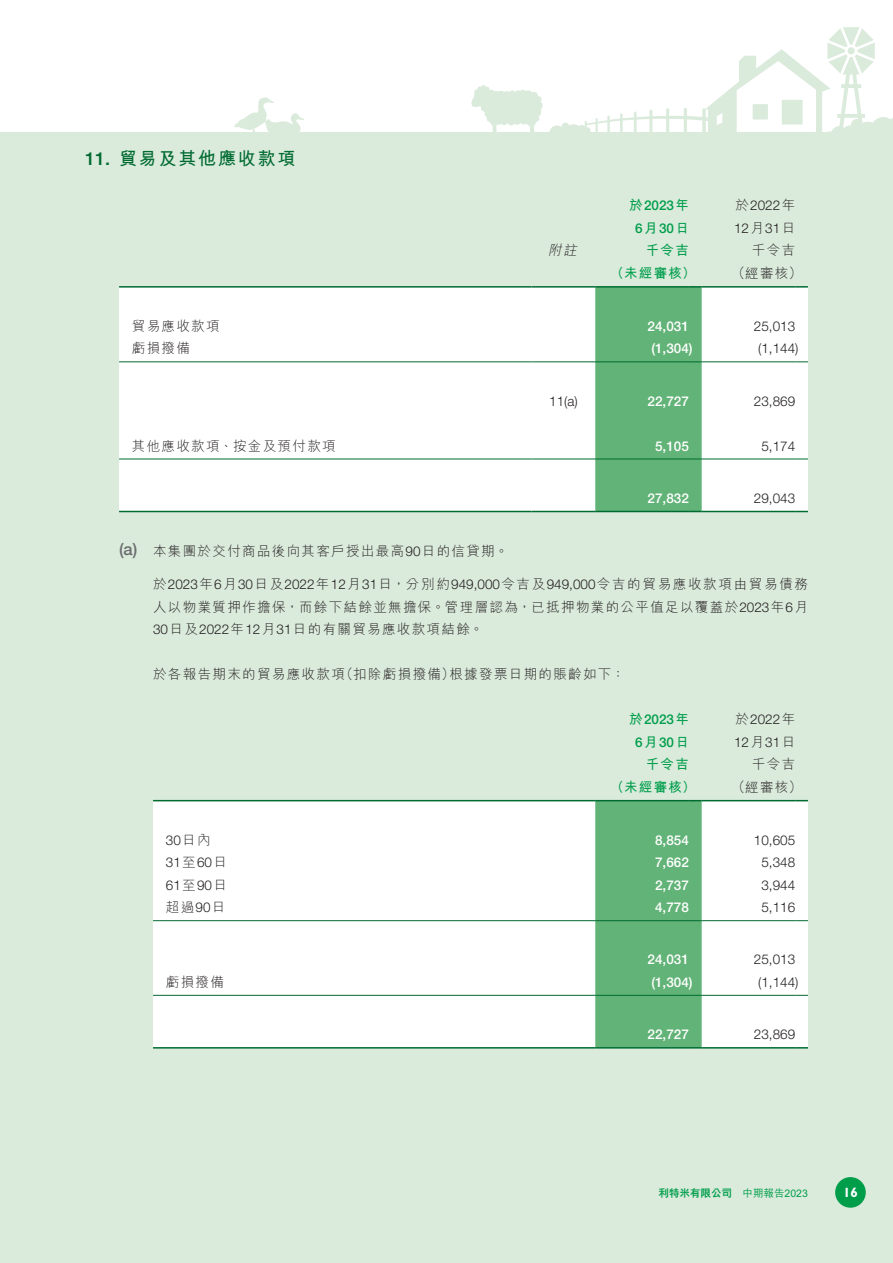
<style>
.page{position:relative;width:893px;height:1263px;background:#fff}
.page>*{position:absolute;margin:0;border:0;box-sizing:border-box;transform-origin:0 0}
.t1{font:700 18px "M Hei HK";letter-spacing:.1em;color:#006b31}
.t2{font:300 13.5px/22.5px "M Hei HK";letter-spacing:.1em;color:#231f20;text-align:justify}
.t3{font:300 13.5px/22.5px "Helvetica Neue LT Std";color:#231f20}
.t4{font:500 13.5px "Helvetica Neue LT Std";color:#fff}
.t5{font:500 13.5px/22.5px "Helvetica Neue LT Std";color:#009e4b;text-align:center}
.t6{font:700 13.5px "M Hei HK";letter-spacing:.1em;color:#009e4b}
.t7{font:700 13.5px "Gill Sans Std";color:#fff}
.t8{font:italic 300 13.5px "M Hei HK";color:#231f20}
.t9{font:500 10.5px "M Hei HK";color:#009e4b}
.s1{font-family:"Helvetica Neue LT Std";font-weight:500}
.s2{font-family:"M Hei HK";font-weight:700}
.s3{font-family:"M Hei HK"}
.s4{font-family:"Helvetica Neue LT Std";font-weight:500;font-size:16.5px;color:#6c6d70}
.s5{font-family:"Helvetica Neue LT Std"}
.s6{font-weight:800}
</style>
<div class="page">
<div style="left:0;top:132px;width:893px;height:1131px;background:#daeadb"></div>
<svg style="left:471px;top:27px;width:422px;height:105px"></svg>
<svg style="left:234px;top:97px;width:70px;height:35px"></svg>
<div style="left:835px;top:1177px;width:31px;height:31px;background:#009e4b;border-radius:50%"></div>
<div style="left:119px;top:288px;width:689px;height:223px;background:#fff"></div>
<hr style="left:119px;top:511px;width:412px;height:1px;background:#006b31">
<hr style="left:531px;top:511px;width:64px;height:1px;background:#006b31">
<hr style="left:702px;top:511px;width:93px;height:1px;background:#006b31">
<svg style="left:795px;top:511px;width:13px;height:1px"></svg>
<hr style="left:119px;top:361px;width:412px;height:1px;background:#006b31">
<hr style="left:531px;top:361px;width:64px;height:1px;background:#006b31">
<hr style="left:702px;top:361px;width:93px;height:1px;background:#006b31">
<svg style="left:795px;top:361px;width:13px;height:1px"></svg>
<hr style="left:119px;top:459px;width:412px;height:1px;background:#006b31">
<hr style="left:531px;top:459px;width:64px;height:1px;background:#006b31">
<hr style="left:702px;top:459px;width:93px;height:1px;background:#006b31">
<svg style="left:795px;top:459px;width:13px;height:1px"></svg>
<hr style="left:119px;top:286px;width:412px;height:2px;background:#006b31">
<hr style="left:531px;top:286px;width:64px;height:2px;background:#006b31">
<div style="left:595px;top:286px;width:107px;height:226px;background:#62b377"></div>
<hr style="left:702px;top:286px;width:93px;height:2px;background:#006b31">
<svg style="left:795px;top:286px;width:13px;height:2px"></svg>
<div style="left:153px;top:801px;width:655px;height:246px;background:#fff"></div>
<hr style="left:153px;top:800px;width:442px;height:1px;background:#006b31">
<hr style="left:702px;top:800px;width:93px;height:1px;background:#006b31">
<svg style="left:795px;top:800px;width:13px;height:1px"></svg>
<hr style="left:153px;top:1047px;width:442px;height:1px;background:#006b31">
<hr style="left:702px;top:1047px;width:93px;height:1px;background:#006b31">
<svg style="left:795px;top:1047px;width:13px;height:1px"></svg>
<hr style="left:153px;top:920px;width:442px;height:1px;background:#006b31">
<hr style="left:702px;top:920px;width:93px;height:1px;background:#006b31">
<svg style="left:795px;top:920px;width:13px;height:1px"></svg>
<hr style="left:153px;top:995px;width:442px;height:1px;background:#006b31">
<div style="left:595px;top:800px;width:107px;height:248px;background:#62b377"></div>
<hr style="left:702px;top:995px;width:93px;height:1px;background:#006b31">
<svg style="left:795px;top:995px;width:13px;height:1px"></svg>
<h1 class="t1" style="left:85px;top:145px;width:212px"><span class="s1">11.</span> 貿易及其他應收款項</h1>
<p class="t5" style="left:629px;top:194px;width:61px"><span class="s2">於</span>2023<span class="s2">年<br></span>6<span class="s2">月</span>30<span class="s2">日</span></p>
<p class="t3" style="left:734px;top:194px;width:63px"><span class="s3">於</span>2022<span class="s3">年<br></span>12<span class="s3">月</span>31<span class="s3">日</span></p>
<p class="t8" style="left:548px;top:244px;width:33px">附註</p>
<p class="t6" style="left:646px;top:241px;width:45px">千令吉</p>
<p class="t2" style="left:752px;top:239px;width:45px">千令吉</p>
<p class="t6" style="left:611px;top:263px;width:87px">（未經審核）</p>
<p class="t2" style="left:732px;top:262px;width:72px">（經審核）</p>
<p class="t2" style="left:132px;top:314px;width:89px">貿易應收款項</p>
<p class="t4" style="left:648px;top:318px;width:43px">24,031</p>
<p class="t3" style="left:754px;top:315px;width:43px">25,013</p>
<p class="t2" style="left:132px;top:337px;width:60px">虧損撥備</p>
<p class="t4" style="left:651px;top:341px;width:43px">(1,304)</p>
<p class="t3" style="left:758px;top:337px;width:42px">(1,144)</p>
<p class="t3" style="left:549px;top:389px;width:30px">11(a)</p>
<p class="t4" style="left:648px;top:393px;width:43px">22,727</p>
<p class="t3" style="left:754px;top:389px;width:43px">23,869</p>
<p class="t2" style="left:132px;top:434px;width:205px">其他應收款項、按金及預付款項</p>
<p class="t4" style="left:655px;top:438px;width:35px">5,105</p>
<p class="t3" style="left:761px;top:434px;width:35px">5,174</p>
<p class="t4" style="left:648px;top:490px;width:43px">27,832</p>
<p class="t3" style="left:754px;top:486px;width:43px">29,043</p>
<p class="t2" style="left:119px;top:539px;width:391px"><span class="s4">(a)</span> 本集團於交付商品後向其客戶授出最高<span class="s5">90</span>日的信貸期。</p>
<p class="t2" style="left:153px;top:573px;width:656px">於<span class="s5">2023</span>年<span class="s5">6</span>月<span class="s5">30</span>日及<span class="s5">2022</span>年<span class="s5">12</span>月<span class="s5">31</span>日，分別約<span class="s5">949,000</span>令吉及<span class="s5">949,000</span>令吉的貿易應收款項由貿易債務人以物業質押作擔保，而餘下結餘並無擔保。管理層認為，已抵押物業的公平值足以覆蓋於<span class="s5">2023</span>年<span class="s5">6</span>月<span class="s5">30</span>日及<span class="s5">2022</span>年<span class="s5">12</span>月<span class="s5">31</span>日的有關貿易應收款項結餘。</p>
<p class="t2" style="left:153px;top:663px;width:473px">於各報告期末的貿易應收款項（扣除虧損撥備）根據發票日期的賬齡如下：</p>
<p class="t5" style="left:629px;top:708px;width:61px"><span class="s2">於</span>2023<span class="s2">年<br></span>6<span class="s2">月</span>30<span class="s2">日</span></p>
<p class="t3" style="left:734px;top:708px;width:63px"><span class="s3">於</span>2022<span class="s3">年<br></span>12<span class="s3">月</span>31<span class="s3">日</span></p>
<p class="t6" style="left:646px;top:754px;width:45px">千令吉</p>
<p class="t2" style="left:752px;top:753px;width:45px">千令吉</p>
<p class="t6" style="left:611px;top:777px;width:87px">（未經審核）</p>
<p class="t2" style="left:732px;top:775px;width:72px">（經審核）</p>
<p class="t3" style="left:166px;top:828px;width:46px">30<span class="s3">日內</span></p>
<p class="t4" style="left:655px;top:832px;width:35px">8,854</p>
<p class="t3" style="left:754px;top:828px;width:43px">10,605</p>
<p class="t3" style="left:166px;top:851px;width:63px">31<span class="s3">至</span>60<span class="s3">日</span></p>
<p class="t4" style="left:655px;top:854px;width:35px">7,662</p>
<p class="t3" style="left:761px;top:851px;width:35px">5,348</p>
<p class="t3" style="left:166px;top:873px;width:63px">61<span class="s3">至</span>90<span class="s3">日</span></p>
<p class="t4" style="left:655px;top:877px;width:35px">2,737</p>
<p class="t3" style="left:761px;top:873px;width:35px">3,944</p>
<p class="t2" style="left:166px;top:896px;width:61px">超過<span class="s5">90</span>日</p>
<p class="t4" style="left:655px;top:899px;width:35px">4,778</p>
<p class="t3" style="left:761px;top:896px;width:35px">5,116</p>
<p class="t4" style="left:648px;top:951px;width:43px">24,031</p>
<p class="t3" style="left:754px;top:948px;width:43px">25,013</p>
<p class="t2" style="left:166px;top:970px;width:60px">虧損撥備</p>
<p class="t4" style="left:651px;top:974px;width:43px">(1,304)</p>
<p class="t3" style="left:758px;top:970px;width:42px">(1,144)</p>
<p class="t4" style="left:648px;top:1026px;width:43px">22,727</p>
<p class="t3" style="left:754px;top:1023px;width:43px">23,869</p>
<p class="t9" style="left:659px;top:1186px;width:151px"><span class="s6">利特米有限公司</span> 中期報告2023</p>
<p class="t7" style="left:843px;top:1184px;width:16px">16</p>
</div>
